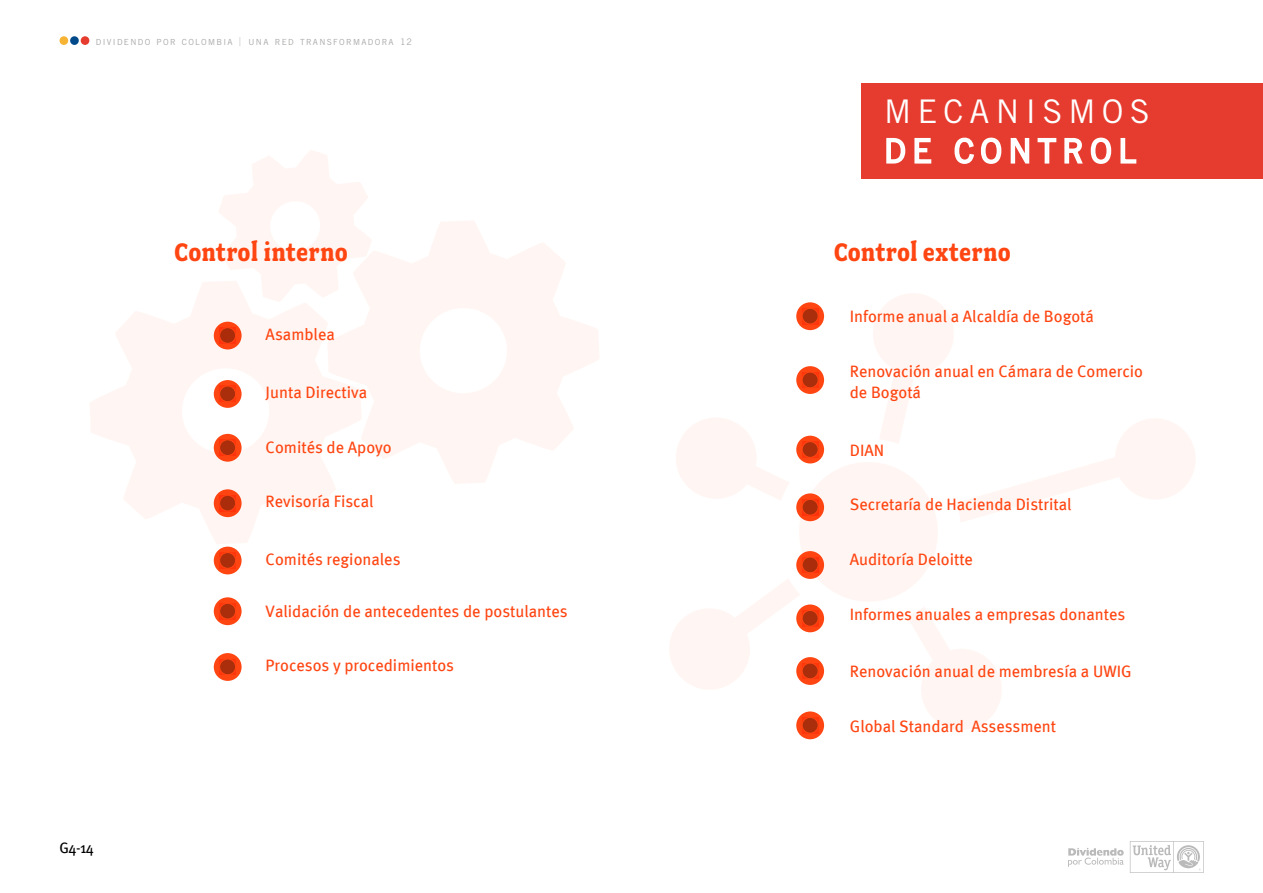
<style>
.page{position:relative;width:1263px;height:893px;background:#fff}
.page>*{position:absolute;margin:0;border:0;box-sizing:border-box;transform-origin:0 0}
.t1{font:32.55px/39.2px "Trade Gothic LT Std";letter-spacing:.19em;color:#fff}
.t2{font:700 28.5px "Fairplex Narrow OT";letter-spacing:.005em;color:#ff4612}
.t3{font:16.5px/21px "Meta";color:#ff4612}
.t4{font:15px "Meta";color:#000}
.t5{font:8.4px "Trade Gothic LT Std";letter-spacing:.155em;color:#a8a8a7}
.s1{font-family:"Fox&Cat";font-size:12px}
.s2{font-size:9px}
</style>
<div class="page">
<div style="left:60px;top:36px;width:8px;height:9px;background:#f7b334;border-radius:50%"></div>
<div style="left:70px;top:36px;width:9px;height:9px;background:#004a89;border-radius:50%"></div>
<div style="left:81px;top:36px;width:8px;height:9px;background:#e63c2f;border-radius:50%"></div>
<svg style="left:1130px;top:841px;width:74px;height:32px"></svg>
<svg style="left:1068px;top:848px;width:56px;height:19px"></svg>
<div style="left:861px;top:83px;width:402px;height:96px;background:#e63c2f"></div>
<svg style="left:886px;top:138px;width:20px;height:26px"></svg>
<svg style="left:914px;top:138px;width:18px;height:26px"></svg>
<svg style="left:954px;top:137px;width:48px;height:27px"></svg>
<svg style="left:1010px;top:138px;width:20px;height:26px"></svg>
<svg style="left:1037px;top:138px;width:20px;height:26px"></svg>
<svg style="left:1064px;top:138px;width:19px;height:26px"></svg>
<svg style="left:1090px;top:137px;width:22px;height:27px"></svg>
<svg style="left:1120px;top:138px;width:17px;height:26px"></svg>
<svg style="left:90px;top:282px;width:246px;height:262px;fill:#fff6f3"></svg>
<svg style="left:181px;top:367px;width:89px;height:88px"></svg>
<svg style="left:327px;top:221px;width:272px;height:263px;fill:#fff6f3"></svg>
<svg style="left:419px;top:307px;width:89px;height:87px"></svg>
<svg style="left:218px;top:150px;width:154px;height:153px"></svg>
<svg style="left:669px;top:293px;width:526px;height:442px"></svg>
<svg style="left:214px;top:322px;width:28px;height:27px"></svg>
<svg style="left:220px;top:328px;width:16px;height:15px"></svg>
<div style="left:219px;top:327px;width:17px;height:17px;border:1px solid #fff;border-radius:50%"></div>
<svg style="left:214px;top:380px;width:28px;height:28px"></svg>
<svg style="left:220px;top:386px;width:16px;height:16px"></svg>
<div style="left:219px;top:386px;width:17px;height:16px;border:1px solid #fff;border-radius:50%"></div>
<svg style="left:214px;top:434px;width:28px;height:28px"></svg>
<svg style="left:220px;top:440px;width:16px;height:16px"></svg>
<div style="left:219px;top:439px;width:17px;height:17px;border:1px solid #fff;border-radius:50%"></div>
<svg style="left:214px;top:489px;width:28px;height:28px"></svg>
<svg style="left:220px;top:495px;width:16px;height:16px"></svg>
<div style="left:219px;top:495px;width:17px;height:16px;border:1px solid #fff;border-radius:50%"></div>
<svg style="left:214px;top:547px;width:28px;height:27px"></svg>
<svg style="left:220px;top:553px;width:16px;height:15px"></svg>
<div style="left:219px;top:552px;width:17px;height:17px;border:1px solid #fff;border-radius:50%"></div>
<svg style="left:214px;top:597px;width:28px;height:28px"></svg>
<svg style="left:220px;top:603px;width:16px;height:16px"></svg>
<div style="left:219px;top:603px;width:17px;height:16px;border:1px solid #fff;border-radius:50%"></div>
<svg style="left:214px;top:653px;width:28px;height:28px"></svg>
<svg style="left:220px;top:659px;width:16px;height:16px"></svg>
<div style="left:219px;top:659px;width:17px;height:16px;border:1px solid #fff;border-radius:50%"></div>
<svg style="left:796px;top:302px;width:28px;height:28px"></svg>
<svg style="left:802px;top:308px;width:16px;height:16px"></svg>
<div style="left:802px;top:308px;width:16px;height:16px;border:1px solid #fff;border-radius:50%"></div>
<svg style="left:796px;top:366px;width:28px;height:28px"></svg>
<div style="left:802px;top:372px;width:16px;height:16px;background:#ab2e0c;border-radius:50%"></div>
<div style="left:802px;top:372px;width:16px;height:16px;border:1px solid #fff;border-radius:50%"></div>
<svg style="left:796px;top:436px;width:28px;height:27px"></svg>
<div style="left:802px;top:442px;width:16px;height:15px;background:#ab2e0c;border-radius:50%"></div>
<div style="left:802px;top:441px;width:16px;height:17px;border:1px solid #fff;border-radius:50%"></div>
<svg style="left:796px;top:493px;width:28px;height:28px"></svg>
<div style="left:802px;top:499px;width:16px;height:16px;background:#ab2c0b;border-radius:50%"></div>
<div style="left:802px;top:499px;width:16px;height:16px;border:1px solid #fff;border-radius:50%"></div>
<svg style="left:796px;top:551px;width:28px;height:28px"></svg>
<svg style="left:802px;top:557px;width:16px;height:16px"></svg>
<div style="left:802px;top:557px;width:16px;height:16px;border:1px solid #fff;border-radius:50%"></div>
<svg style="left:796px;top:604px;width:28px;height:28px"></svg>
<div style="left:802px;top:610px;width:16px;height:16px;background:#ab2e0c;border-radius:50%"></div>
<div style="left:802px;top:610px;width:16px;height:16px;border:1px solid #fff;border-radius:50%"></div>
<svg style="left:796px;top:657px;width:28px;height:28px"></svg>
<div style="left:802px;top:663px;width:16px;height:16px;background:#ab2e0c;border-radius:50%"></div>
<div style="left:802px;top:663px;width:16px;height:16px;border:1px solid #fff;border-radius:50%"></div>
<svg style="left:796px;top:711px;width:28px;height:28px"></svg>
<div style="left:802px;top:717px;width:16px;height:16px;background:#ab2e0c;border-radius:50%"></div>
<div style="left:802px;top:717px;width:16px;height:16px;border:1px solid #fff;border-radius:50%"></div>
<p class="t5" style="left:96px;top:37px;width:318px">DIVIDENDO POR COLOMBIA <span class="s1">I</span> UNA RED TRANSFORMADORA <span class="s2">12</span></p>
<h1 class="t1" style="left:884px;top:92px;width:267px">MECANISMOS<br>DE CONTROL</h1>
<h2 class="t2" style="left:174px;top:236px;width:175px">Control interno</h2>
<h2 class="t2" style="left:834px;top:236px;width:179px">Control externo</h2>
<p class="t4" style="left:60px;top:839px;width:36px">G4-14</p>
<p class="t3" style="left:266px;top:324px;width:71px">Asamblea</p>
<p class="t3" style="left:266px;top:382px;width:103px">Junta Directiva</p>
<p class="t3" style="left:266px;top:436px;width:128px">Comités de Apoyo</p>
<p class="t3" style="left:266px;top:491px;width:109px">Revisoría Fiscal</p>
<p class="t3" style="left:266px;top:549px;width:136px">Comités regionales</p>
<p class="t3" style="left:266px;top:600px;width:303px">Validación de antecedentes de postulantes</p>
<p class="t3" style="left:266px;top:655px;width:190px">Procesos y procedimientos</p>
<p class="t3" style="left:850px;top:306px;width:246px">Informe anual a Alcaldía de Bogotá</p>
<p class="t3" style="left:850px;top:360px;width:295px">Renovación anual en Cámara de Comercio de Bogotá</p>
<p class="t3" style="left:850px;top:439px;width:36px">DIAN</p>
<p class="t3" style="left:850px;top:494px;width:223px">Secretaría de Hacienda Distrital</p>
<p class="t3" style="left:850px;top:548px;width:125px">Auditoría Deloitte</p>
<p class="t3" style="left:850px;top:603px;width:277px">Informes anuales a empresas donantes</p>
<p class="t3" style="left:850px;top:661px;width:283px">Renovación anual de membresía a UWIG</p>
<p class="t3" style="left:850px;top:715px;width:208px">Global Standard Assessment</p>
</div>
